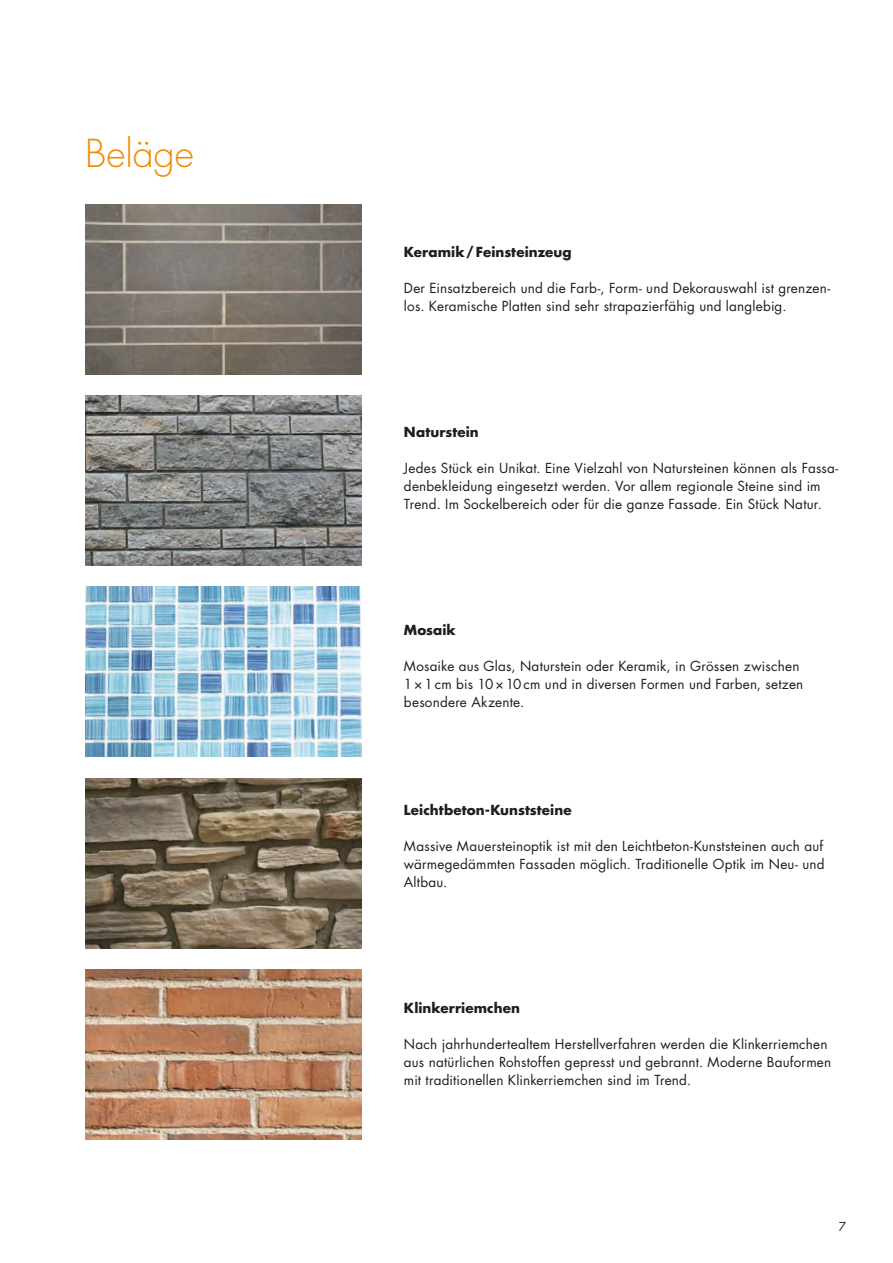
<style>
.page{position:relative;width:893px;height:1263px;background:#fff}
.page>*{position:absolute;margin:0;border:0;box-sizing:border-box;transform-origin:0 0}
.t1{font:300 37.5px "Futura Std";color:#f18a00}
.t2{font:13.5px/18px "Futura Std";letter-spacing:.015em;color:#1d1d1b}
.t3{font:700 13.5px "Futura Std";letter-spacing:.005em;color:#1d1d1b}
.t4{font:12px "Futura Std";color:#1d1d1b}
</style>
<div class="page">
<img style="left:85px;top:204px;width:276px;height:170px">
<img style="left:85px;top:395px;width:276px;height:171px">
<img style="left:85px;top:587px;width:276px;height:170px">
<img style="left:85px;top:778px;width:276px;height:170px">
<img style="left:85px;top:969px;width:276px;height:171px">
<h1 class="t1" style="left:85px;top:130px;width:110px">Beläge</h1>
<p class="t3" style="left:404px;top:243px;width:169px">Keramik / Feinsteinzeug</p>
<p class="t2" style="left:404px;top:279px;width:428px">Der Einsatzbereich und die Farb-, Form- und Dekorauswahl ist grenzen&shy;los. Keramische Platten sind sehr strapazierfähig und langlebig.</p>
<p class="t3" style="left:404px;top:423px;width:76px">Naturstein</p>
<p class="t2" style="left:404px;top:459px;width:436px">Jedes Stück ein Unikat. Eine Vielzahl von Natursteinen können als Fassa&shy;denbekleidung eingesetzt werden. Vor allem regionale Steine sind im<br>Trend. Im Sockelbereich oder für die ganze Fassade. Ein Stück Natur.</p>
<p class="t3" style="left:404px;top:621px;width:53px">Mosaik</p>
<p class="t2" style="left:404px;top:657px;width:401px">Mosaike aus Glas, Naturstein oder Keramik, in Grössen zwischen<br>1 × 1 cm bis 10 × 10cm und in diversen Formen und Farben, setzen besondere Akzente.</p>
<p class="t3" style="left:404px;top:801px;width:169px">Leichtbeton-Kunststeine</p>
<p class="t2" style="left:404px;top:837px;width:422px;text-align:justify">Massive Mauersteinoptik ist mit den Leichtbeton-Kunststeinen auch auf wärmegedämmten Fassaden möglich. Traditionelle Optik im Neu- und Altbau.</p>
<p class="t3" style="left:404px;top:999px;width:118px">Klinkerriemchen</p>
<p class="t2" style="left:404px;top:1035px;width:429px">Nach jahrhundertealtem Herstellverfahren werden die Klinkerriemchen aus natürlichen Rohstoffen gepresst und gebrannt. Moderne Bauformen mit traditionellen Klinkerriemchen sind im Trend.</p>
<p class="t4" style="left:839px;top:1219px;width:9px">7</p>
</div>
